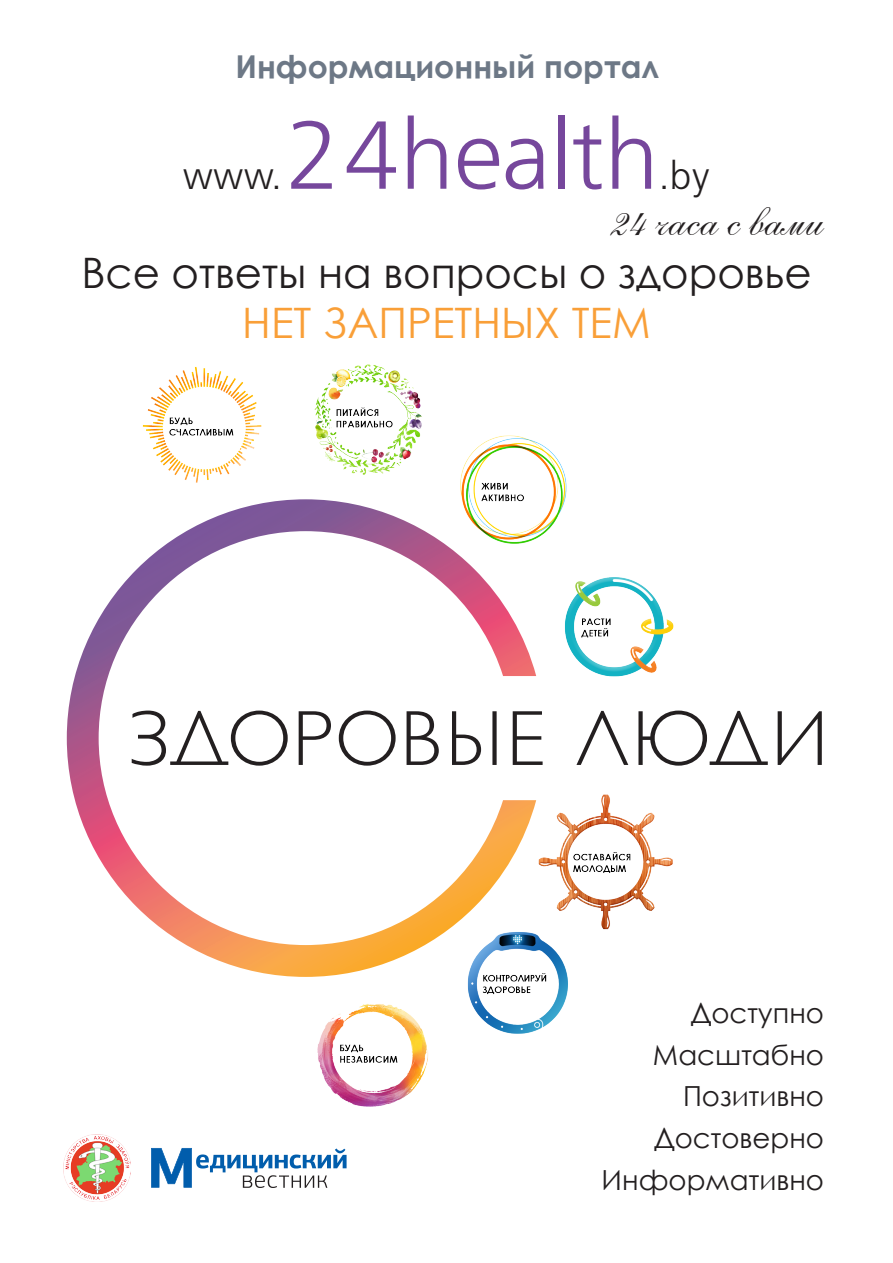
<style>
.page{position:relative;width:893px;height:1263px;background:#fff}
.page>*{position:absolute;margin:0;border:0;box-sizing:border-box;transform-origin:0 0}
.t1{font:96.15px "Free Set Light C";color:#76479c}
.t2{font:46.5px "Anastasia Script C";color:#231f20}
.t3{font:42px "Century Gothic";color:#231f20}
.t4{font:42px "Century Gothic";color:#f99f38}
.t5{font:38.4px "Free Set Light C";color:#231f20}
.t6{font:700 31.5px "Century Gothic";color:#6d7886}
.t7{font:27.6px "Century Gothic";color:#231f20}
</style>
<div class="page">
<svg style="left:151px;top:1148px;width:196px;height:40px"></svg>
<svg style="left:67px;top:499px;width:469px;height:478px"></svg>
<svg style="left:132px;top:710px;width:156px;height:56px"></svg>
<svg style="left:299px;top:711px;width:32px;height:54px"></svg>
<svg style="left:339px;top:710px;width:57px;height:56px"></svg>
<svg style="left:407px;top:711px;width:32px;height:54px"></svg>
<svg style="left:452px;top:711px;width:45px;height:54px"></svg>
<svg style="left:513px;top:711px;width:30px;height:54px"></svg>
<svg style="left:576px;top:711px;width:52px;height:54px"></svg>
<svg style="left:778px;top:711px;width:44px;height:54px"></svg>
<svg style="left:638px;top:710px;width:130px;height:56px"></svg>
<img style="left:142px;top:366px;width:120px;height:117px">
<img style="left:314px;top:364px;width:108px;height:111px">
<img style="left:454px;top:435px;width:113px;height:117px">
<img style="left:565px;top:577px;width:109px;height:100px">
<img style="left:317px;top:1004px;width:111px;height:103px">
<img style="left:462px;top:926px;width:106px;height:108px">
<img style="left:534px;top:786px;width:139px;height:151px">
<img style="left:63px;top:1134px;width:68px;height:68px">
<p class="t6" style="left:235px;top:42px;width:425px">Информационный портал</p>
<p class="t5" style="left:183px;top:155px;width:101px">www.</p>
<p class="t1" style="left:282px;top:105px;width:378px">24health</p>
<p class="t5" style="left:659px;top:155px;width:53px">.by</p>
<p class="t2" style="left:602px;top:192px;width:215px">24 часа с вами</p>
<p class="t3" style="left:81px;top:243px;width:732px">Все ответы на вопросы о здоровье</p>
<p class="t4" style="left:242px;top:294px;width:410px">НЕТ ЗАПРЕТНЫХ ТЕМ</p>
<p class="t7" style="left:691px;top:993px;width:135px">Доступно</p>
<p class="t7" style="left:653px;top:1035px;width:172px">Масштабно</p>
<p class="t7" style="left:683px;top:1077px;width:142px">Позитивно</p>
<p class="t7" style="left:654px;top:1119px;width:171px">Достоверно</p>
<p class="t7" style="left:602px;top:1160px;width:224px">Информативно</p>
</div>
